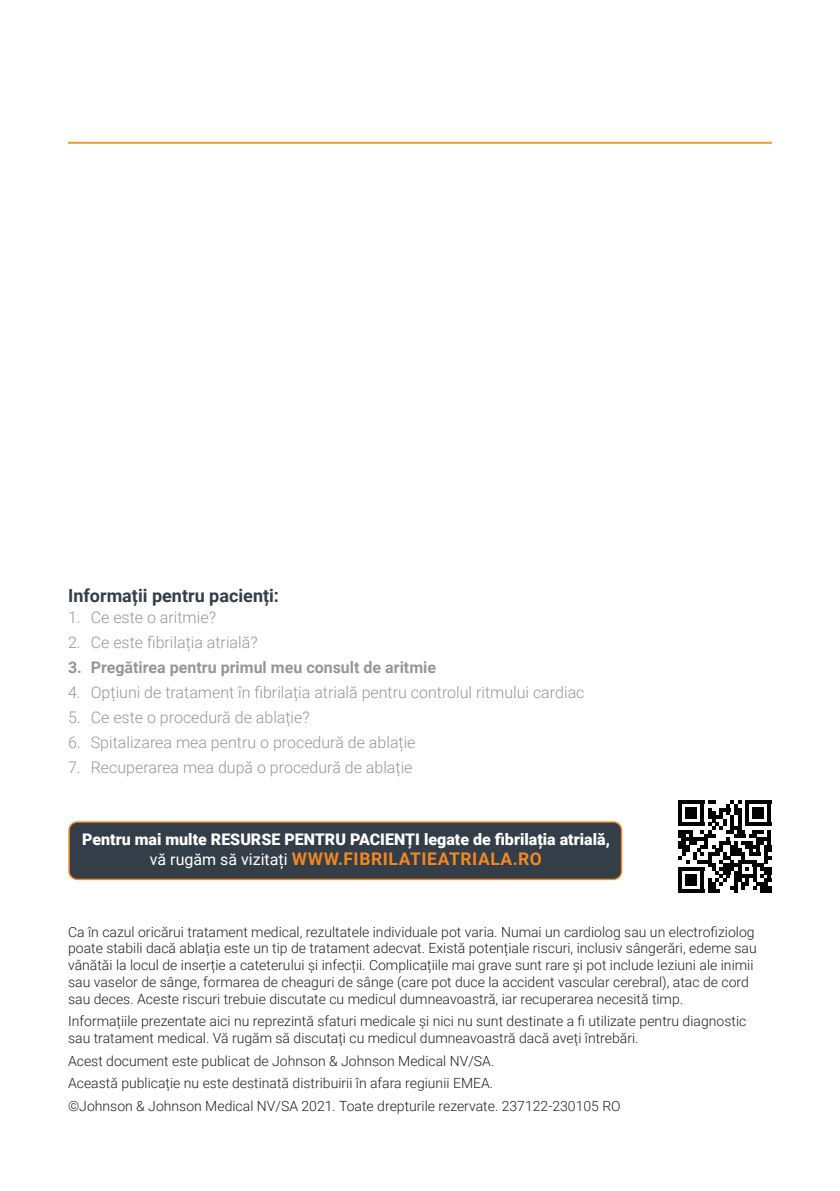
<style>
.page{position:relative;width:840px;height:1191px;background:#fff}
.page>*{position:absolute;margin:0;border:0;box-sizing:border-box;transform-origin:0 0}
.Head3{font:700 18px "Roboto";color:#343e48}
.t1{font:700 17.4px "Roboto";letter-spacing:.035em;color:#f18724}
.t2{font:300 16px "Roboto";color:#949699}
.t3{font:900 16px "Roboto";color:#fff}
.t4{font:700 16px "Roboto";color:#949699}
.disclaimer{font:300 14px/16.8px "Roboto";color:#231f20}
.s1{font-weight:400;font-size:16px;color:#fff}
</style>
<div class="page">
<hr style="left:68px;top:142px;width:703px;height:2px;background:#f49728">
<div style="left:69px;top:822px;width:552px;height:57px;background:#343e48;border-radius:8px"></div>
<div style="left:68px;top:821px;width:554px;height:59px;border:1px solid #f18724;border-radius:8px"></div>
<svg style="left:678px;top:800px;width:92px;height:93px"></svg>
<hr style="left:677px;top:889px;width:26px;height:4px;background:#020203">
<div style="left:685px;top:874px;width:11px;height:11px;background:#020203"></div>
<p class="Head3" style="left:68px;top:582px;width:212px">Informații pentru pacienți:</p>
<p class="t2" style="left:68px;top:606px;width:149px">1. Ce este o aritmie?</p>
<p class="t2" style="left:68px;top:631px;width:191px">2. Ce este fibrilația atrială?</p>
<p class="t4" style="left:68px;top:656px;width:369px">3. Pregătirea pentru primul meu consult de aritmie</p>
<p class="t2" style="left:68px;top:681px;width:517px">4. Opțiuni de tratament în fibrilația atrială pentru controlul ritmului cardiac</p>
<p class="t2" style="left:68px;top:706px;width:243px">5. Ce este o procedură de ablație?</p>
<p class="t2" style="left:68px;top:731px;width:349px">6. Spitalizarea mea pentru o procedură de ablație</p>
<p class="t2" style="left:68px;top:756px;width:346px">7. Recuperarea mea după o procedură de ablație</p>
<p class="t3" style="left:82px;top:828px;width:529px">Pentru mai multe RESURSE PENTRU PACIENȚI legate de fibrilația atrială,</p>
<p class="t1" style="left:150px;top:846px;width:393px"><span class="s1">vă rugăm să vizitați</span> WWW.FIBRILATIEATRIALA.RO</p>
<p class="disclaimer" style="left:68px;top:922px;width:689px">Ca în cazul oricărui tratament medical, rezultatele individuale pot varia. Numai un cardiolog sau un electrofiziolog poate stabili dacă ablația este un tip de tratament adecvat. Există potențiale riscuri, inclusiv sângerări, edeme sau vânătăi la locul de inserție a cateterului și infecții. Complicațiile mai grave sunt rare și pot include leziuni ale inimii sau vaselor de sânge, formarea de cheaguri de sânge (care pot duce la accident vascular cerebral), atac de cord sau deces. Aceste riscuri trebuie discutate cu medicul dumneavoastră, iar recuperarea necesită timp.</p>
<p class="disclaimer" style="left:68px;top:1012px;width:679px">Informațiile prezentate aici nu reprezintă sfaturi medicale și nici nu sunt destinate a fi utilizate pentru diagnostic sau tratament medical. Vă rugăm să discutați cu medicul dumneavoastră dacă aveți întrebări.</p>
<p class="disclaimer" style="left:68px;top:1051px;width:427px">Acest document este publicat de Johnson &amp; Johnson Medical NV/SA.</p>
<p class="disclaimer" style="left:68px;top:1074px;width:426px">Această publicație nu este destinată distribuirii în afara regiunii EMEA.</p>
<p class="disclaimer" style="left:68px;top:1096px;width:554px">©Johnson &amp; Johnson Medical NV/SA 2021. Toate drepturile rezervate. 237122-230105 RO</p>
</div>
